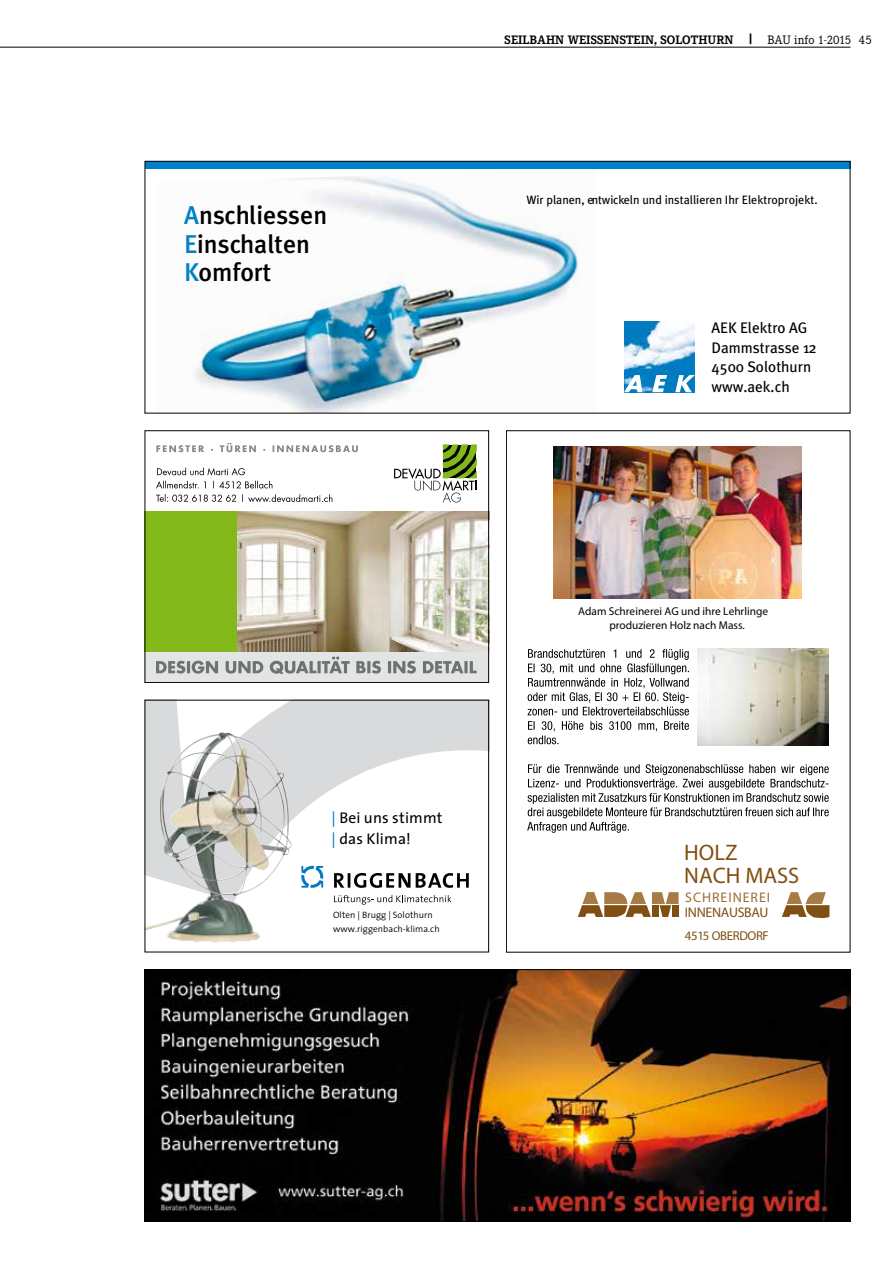
<style>
.page{position:relative;width:893px;height:1263px;background:#fff}
.page>*{position:absolute;margin:0;border:0;box-sizing:border-box;transform-origin:0 0}
.t1{font:500 25.8px/28.5px "Meta Plus";color:#000}
.t2{font:22.5px/23.1px "Frutiger";color:#804f12}
.t3{font:15.6px/21.5px "The Sans";letter-spacing:.01em;color:#000}
.t4{font:15.3px/19.5px "Meta Plus";color:#000}
.t5{font:13.95px "Frutiger";letter-spacing:.07em;color:#9b6c33}
.t6{font:13.95px "Frutiger";letter-spacing:-.025em;color:#804f12}
.t7{font:700 12.75px "Corporate E";letter-spacing:.005em;color:#000}
.t8{font:12.75px "Frutiger";letter-spacing:-.025em;color:#804f12}
.t9{font:12.15px "Meta Plus";color:#000}
.t10{font:11.4px/14.5px "Frutiger";color:#000}
.t11{font:300 9.15px/13.8px "The Sans";letter-spacing:.005em;color:#000}
.s1{color:#0081c7}
.s2{font-weight:400}
.s3{color:#0079c0}
</style>
<div class="page">
<img style="left:147px;top:971px;width:701px;height:249px">
<div style="left:145px;top:969px;width:705px;height:253px;border:1px solid #000"></div>
<img style="left:194px;top:176px;width:386px;height:235px">
<div style="left:145px;top:161px;width:705px;height:8px;background:#0081c7"></div>
<div style="left:145px;top:161px;width:705px;height:252px;border:1px solid #000"></div>
<img style="left:624px;top:321px;width:71px;height:71px">
<svg style="left:624px;top:375px;width:18px;height:17px"></svg>
<svg style="left:652px;top:375px;width:15px;height:17px"></svg>
<svg style="left:675px;top:375px;width:20px;height:17px"></svg>
<svg style="left:394px;top:444px;width:83px;height:58px"></svg>
<svg style="left:156px;top:443px;width:202px;height:9px"></svg>
<div style="left:145px;top:511px;width:93px;height:141px;background:#83b81a"></div>
<img style="left:238px;top:511px;width:249px;height:141px">
<div style="left:145px;top:652px;width:344px;height:31px;background:#e3e4e4"></div>
<svg style="left:156px;top:656px;width:321px;height:18px"></svg>
<svg style="left:242px;top:494px;width:90px;height:8px"></svg>
<svg style="left:156px;top:481px;width:116px;height:7px"></svg>
<svg style="left:157px;top:468px;width:88px;height:7px"></svg>
<svg style="left:156px;top:494px;width:80px;height:8px"></svg>
<div style="left:145px;top:430px;width:344px;height:253px;border:1px solid #000"></div>
<svg style="left:147px;top:702px;width:340px;height:186px"></svg>
<svg style="left:334px;top:895px;width:117px;height:10px"></svg>
<svg style="left:334px;top:873px;width:135px;height:15px"></svg>
<svg style="left:301px;top:866px;width:22px;height:22px"></svg>
<img style="left:147px;top:733px;width:113px;height:210px">
<img style="left:554px;top:446px;width:248px;height:153px">
<svg style="left:578px;top:892px;width:101px;height:25px"></svg>
<div style="left:672px;top:905px;width:6px;height:12px;background:#804f12"></div>
<svg style="left:782px;top:892px;width:47px;height:26px"></svg>
<svg style="left:527px;top:764px;width:302px;height:69px"></svg>
<svg style="left:528px;top:721px;width:161px;height:23px"></svg>
<svg style="left:528px;top:649px;width:161px;height:66px"></svg>
<img style="left:698px;top:648px;width:131px;height:97px">
<hr style="left:0;top:47px;width:850px;height:1px;background:#000">
<h1 class="t1" style="left:184px;top:201px;width:145px"><span class="s1">A</span>nschliessen<br><span class="s1">E</span>inschalten<br><span class="s1">K</span>omfort</h1>
<p class="t7" style="left:505px;top:32px;width:369px">SEILBAHN WEISSENSTEIN, SOLOTHURN | <span class="s2">BAU info 1-2015 45</span></p>
<p class="t9" style="left:526px;top:193px;width:293px">Wir planen, entwickeln und installieren Ihr Elektroprojekt.</p>
<h3 class="t4" style="left:711px;top:318px;width:107px">AEK Elektro AG<br>Dammstrasse 12<br>4500 Solothurn www.aek.ch</h3>
<h3 class="t3" style="left:331px;top:806px;width:113px"><span class="s3">|</span> Bei uns stimmt <span class="s3">|</span> das Klima!</h3>
<p class="t11" style="left:333px;top:907px;width:108px">Olten | Brugg | Solothurn www.riggenbach-klima.ch</p>
<p class="t10" style="left:609px;top:603px;width:160px;text-indent:-31px">Adam Schreinerei AG und ihre Lehrlinge produzieren Holz nach Mass.</p>
<h2 class="t2" style="left:684px;top:841px;width:117px">HOLZ<br>NACH MASS</h2>
<p class="t5" style="left:685px;top:889px;width:86px">SCHREINEREI</p>
<p class="t6" style="left:685px;top:904px;width:85px">INNENAUSBAU</p>
<p class="t8" style="left:685px;top:928px;width:85px">4515 OBERDORF</p>
</div>
